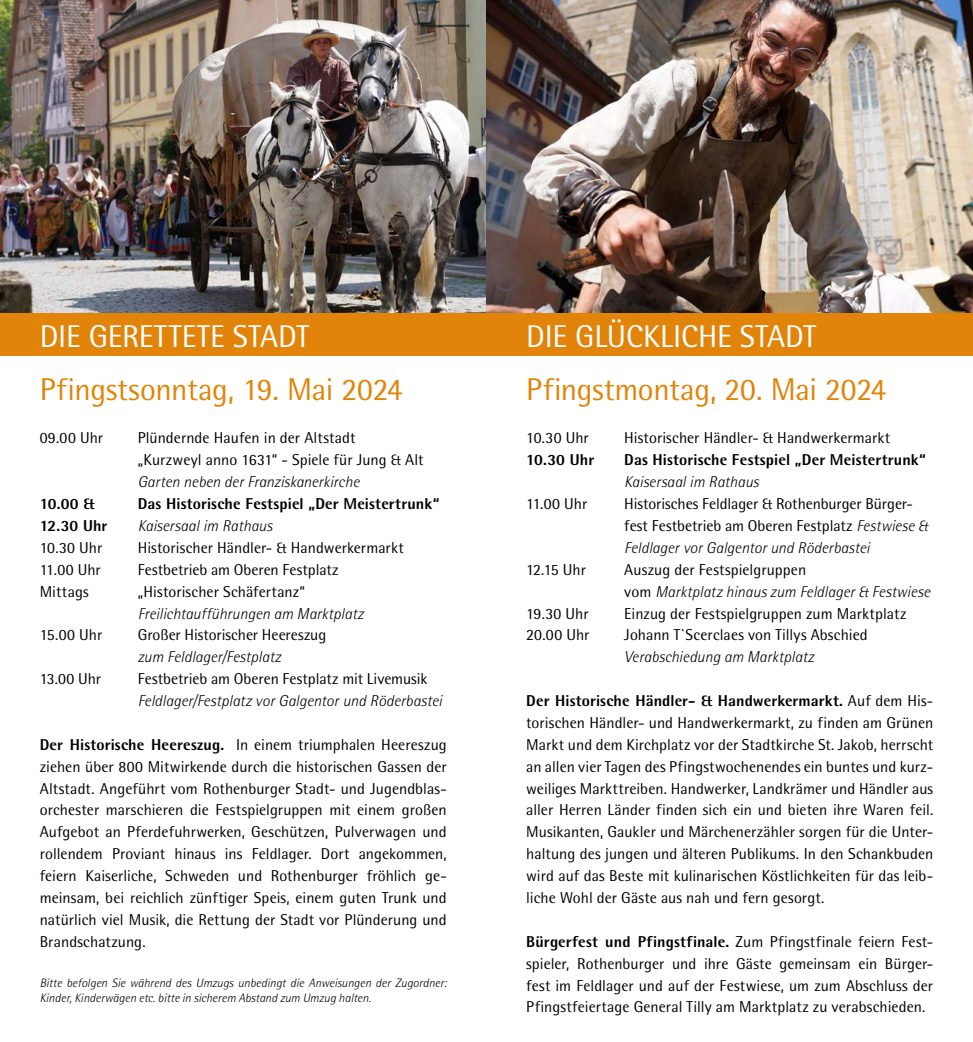
<style>
.page{position:relative;width:973px;height:1042px;background:#fff}
.page>*{position:absolute;margin:0;border:0;box-sizing:border-box;transform-origin:0 0}
.t1{font:31.5px "Rotis Semi Sans";letter-spacing:-.01em;color:#e18409}
.t2{font:31.5px "Rotis Semi Sans";letter-spacing:-.005em;color:#fff}
.t3{font:15.75px/21.9px "Rotis Semi Sans";letter-spacing:.005em;color:#000;text-align:justify}
.t4{font:italic 300 15.75px/21.9px "Rotis Semi Sans";letter-spacing:.005em;color:#000}
.t5{font:800 15.75px "Rotis Semi Sans";letter-spacing:.01em;color:#000}
.t6{font:italic 300 12.25px/14.7px "Rotis Semi Sans";color:#000}
.s1{font-weight:800}
.s2{font-weight:300;font-style:italic}
.s3{font-weight:400;font-style:normal}
</style>
<div class="page">
<div style="left:0;top:312px;width:972px;height:44px;background:#e18409"></div>
<img style="left:0;top:0;width:972px;height:312px">
<h1 class="t2" style="left:40px;top:317px;width:271px">DIE GERETTETE STADT</h1>
<h1 class="t1" style="left:40px;top:370px;width:364px">Pfingstsonntag, 19. Mai 2024</h1>
<p class="t3" style="left:40px;top:427px;width:65px">09.00 Uhr</p>
<p class="t3" style="left:138px;top:427px;width:287px">Plündernde Haufen in der Altstadt<br>„Kurzweyl anno 1631“ - Spiele für Jung &amp; Alt</p>
<p class="t4" style="left:138px;top:471px;width:223px">Garten neben der Franziskanerkirche</p>
<p class="t5" style="left:40px;top:494px;width:56px">10.00 &amp;</p>
<p class="t5" style="left:138px;top:494px;width:303px">Das Historische Festspiel „Der Meistertrunk“</p>
<p class="t5" style="left:40px;top:516px;width:69px">12.30 Uhr</p>
<p class="t4" style="left:138px;top:514px;width:136px">Kaisersaal im Rathaus</p>
<p class="t3" style="left:40px;top:536px;width:64px">10.30 Uhr</p>
<p class="t3" style="left:138px;top:536px;width:267px">Historischer Händler- &amp; Handwerkermarkt</p>
<p class="t3" style="left:40px;top:558px;width:63px">11.00 Uhr</p>
<p class="t3" style="left:138px;top:558px;width:202px">Festbetrieb am Oberen Festplatz</p>
<p class="t3" style="left:40px;top:580px;width:50px">Mittags</p>
<p class="t3" style="left:138px;top:580px;width:169px">„Historischer Schäfertanz“</p>
<p class="t4" style="left:138px;top:602px;width:227px">Freilichtaufführungen am Marktplatz</p>
<p class="t3" style="left:40px;top:624px;width:64px">15.00 Uhr</p>
<p class="t3" style="left:138px;top:624px;width:190px">Großer Historischer Heereszug</p>
<p class="t4" style="left:138px;top:646px;width:145px">zum Feldlager/Festplatz</p>
<p class="t3" style="left:40px;top:668px;width:63px">13.00 Uhr</p>
<p class="t3" style="left:138px;top:668px;width:291px">Festbetrieb am Oberen Festplatz mit Livemusik</p>
<p class="t4" style="left:138px;top:689px;width:305px">Feldlager/Festplatz vor Galgentor und Röderbastei</p>
<p class="t3" style="left:40px;top:733px;width:408px"><span class="s1">Der Historische Heereszug.</span> In einem triumphalen Heereszug ziehen über 800 Mitwirkende durch die historischen Gassen der Altstadt. Angeführt vom Rothenburger Stadt- und Jugendblas&shy;orchester marschieren die Festspielgruppen mit einem großen Aufgebot an Pferdefuhrwerken, Geschützen, Pulverwagen und rollendem Proviant hinaus ins Feldlager. Dort angekommen, feiern Kaiserliche, Schweden und Rothenburger fröhlich ge&shy;meinsam, bei reichlich zünftiger Speis, einem guten Trunk und natürlich viel Musik, die Rettung der Stadt vor Plünderung und Brandschatzung.</p>
<p class="t6" style="left:40px;top:975px;width:408px">Bitte befolgen Sie während des Umzugs unbedingt die Anweisungen der Zugordner:<br>Kinder, Kinderwägen etc. bitte in sicherem Abstand zum Umzug halten.</p>
<h1 class="t2" style="left:526px;top:317px;width:291px">DIE GLÜCKLICHE STADT</h1>
<h1 class="t1" style="left:526px;top:370px;width:361px">Pfingstmontag, 20. Mai 2024</h1>
<p class="t3" style="left:526px;top:427px;width:64px">10.30 Uhr</p>
<p class="t3" style="left:624px;top:427px;width:267px">Historischer Händler- &amp; Handwerkermarkt</p>
<p class="t5" style="left:526px;top:450px;width:69px">10.30 Uhr</p>
<p class="t5" style="left:624px;top:450px;width:303px">Das Historische Festspiel „Der Meistertrunk“</p>
<p class="t4" style="left:624px;top:471px;width:136px">Kaisersaal im Rathaus</p>
<p class="t3" style="left:526px;top:493px;width:63px">11.00 Uhr</p>
<p class="t3" style="left:624px;top:493px;width:305px;text-align:left">Historisches Feldlager &amp; Rothenburger Bürger&shy;fest Festbetrieb am Oberen Festplatz <span class="s2">Festwiese &amp;<br>Feldlager vor Galgentor und Röderbastei</span></p>
<p class="t3" style="left:526px;top:558px;width:61px">12.15 Uhr</p>
<p class="t4" style="left:624px;top:558px;width:307px"><span class="s3">Auszug der Festspielgruppen<br>vom</span> Marktplatz hinaus zum Feldlager &amp; Festwiese</p>
<p class="t3" style="left:526px;top:602px;width:64px">19.30 Uhr</p>
<p class="t3" style="left:624px;top:602px;width:283px">Einzug der Festspielgruppen zum Marktplatz</p>
<p class="t3" style="left:526px;top:624px;width:65px">20.00 Uhr</p>
<p class="t3" style="left:624px;top:624px;width:245px">Johann T`Scerclaes von Tillys Abschied</p>
<p class="t4" style="left:624px;top:646px;width:191px">Verabschiedung am Marktplatz</p>
<p class="t3" style="left:526px;top:689px;width:408px"><span class="s1">Der Historische Händler- &amp; Handwerkermarkt.</span> Auf dem His&shy;torischen Händler- und Handwerkermarkt, zu finden am Grünen Markt und dem Kirchplatz vor der Stadtkirche St. Jakob, herrscht an allen vier Tagen des Pfingstwochenendes ein buntes und kurz&shy;weiliges Markttreiben. Handwerker, Landkrämer und Händler aus aller Herren Länder finden sich ein und bieten ihre Waren feil.<br>Musikanten, Gaukler und Märchenerzähler sorgen für die Unter&shy;haltung des jungen und älteren Publikums. In den Schankbuden wird auf das Beste mit kulinarischen Köstlichkeiten für das leib&shy;liche Wohl der Gäste aus nah und fern gesorgt.</p>
<p class="t3" style="left:526px;top:930px;width:408px"><span class="s1">Bürgerfest und Pfingstfinale.</span> Zum Pfingstfinale feiern Fest&shy;spieler, Rothenburger und ihre Gäste gemeinsam ein Bürger&shy;fest im Feldlager und auf der Festwiese, um zum Abschluss der Pfingstfeiertage General Tilly am Marktplatz zu verabschieden.</p>
</div>
